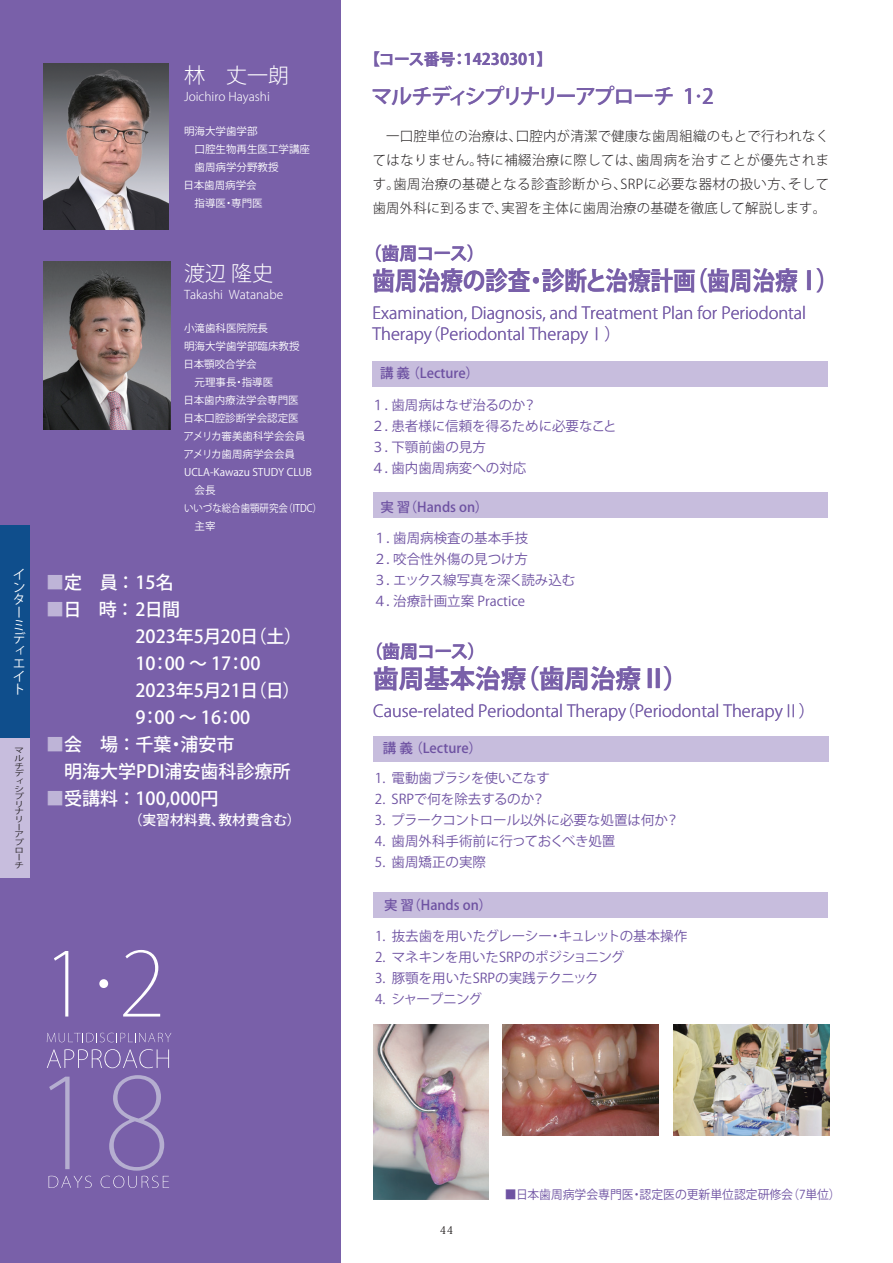
<style>
.page{position:relative;width:893px;height:1263px;background:#fff}
.page>*{position:absolute;margin:0;border:0;box-sizing:border-box;transform-origin:0 0}
.t1{font:200 88.2px "Koz Go Pr 6 N";color:#fff}
.t2{font:700 25.5px "Koz Go Pro";color:#6e52a2;scale:.89 1}
.t3{font:700 25.5px "Koz Go Pro";color:#6e52a2}
.t4{font:500 21px "Koz Go Pro";letter-spacing:-.11em;color:#6e52a2}
.t5{font:300 21px "Koz Go Pro";color:#fff}
.t6{font:500 18px/27px "Koz Go Pro";color:#fff}
.t7{font:700 18px "Koz Go Pro";letter-spacing:-.055em;color:#6e52a2}
.t8{font:300 16.5px/21px "Koz Go Pro";color:#6e52a2}
.t9{font:700 15.9px "Koz Go Pro";color:#6e52a2}
.t10{font:500 13.8px "Koz Go Pro";color:#fff}
.t11{font:13.5px/21px "Koz Go Pro";color:#6e52a2}
.t12{font:300 13.5px/24px "Koz Go Pr 6 N";letter-spacing:.015em;color:#231f20;text-align:justify}
.t13{font:500 13.5px "Koz Go Pro";color:#6e52a2}
.t14{font:13.5px "Koz Go Pro";letter-spacing:-.05em;color:#6e52a2}
.t15{font:12.75px/12.8px "Koz Go Pr 6 N";color:#fff}
.t16{font:12.3px "Koz Go Pro";color:#6e52a2;scale:.96 1}
.t17{font:300 12px "Koz Go Pro";color:#fff}
.t18{font:10.65px "Koz Min Pro";color:#231f20}
.t19{font:10.5px/18px "Koz Go Pro";color:#fff}
.t20{font:7.65px/7.6px "Koz Go Pr 6 N";color:#231f20;scale:1.25 1}
.s1{color:#beb4d7}
</style>
<div class="page">
<div style="left:0;top:0;width:340px;height:1263px;background:#7960a9"></div>
<svg style="left:49px;top:1077px;width:21px;height:92px"></svg>
<svg style="left:49px;top:1176px;width:43px;height:12px"></svg>
<svg style="left:101px;top:1075px;width:68px;height:113px"></svg>
<svg style="left:47px;top:1033px;width:124px;height:9px"></svg>
<svg style="left:47px;top:1049px;width:122px;height:19px"></svg>
<div style="left:373px;top:361px;width:455px;height:25px;background:#c7bddd"></div>
<div style="left:373px;top:493px;width:455px;height:25px;background:#c7bddd"></div>
<div style="left:374px;top:736px;width:455px;height:25px;background:#c7bddd"></div>
<div style="left:373px;top:892px;width:455px;height:26px;background:#c7bddd"></div>
<img style="left:374px;top:1024px;width:115px;height:175px">
<img style="left:674px;top:1024px;width:155px;height:111px">
<img style="left:503px;top:1024px;width:156px;height:111px">
<img style="left:44px;top:261px;width:126px;height:168px">
<img style="left:44px;top:63px;width:124px;height:167px">
<div style="left:0;top:525px;width:30px;height:213px;background:#0f4e8c"></div>
<div style="left:0;top:738px;width:30px;height:139px;background:#c7bddd"></div>
<h3 class="t5" style="left:184px;top:62px;width:106px">林　丈一朗</h3>
<p class="t17" style="left:184px;top:89px;width:87px">Joichiro Hayashi</p>
<p class="t19" style="left:184px;top:123px;width:128px">明海大学歯学部<br>　口腔生物再生医工学講座　歯周病学分野教授<br>日本歯周病学会<br>　指導医・専門医</p>
<p class="t15" style="left:13px;top:568px;width:14px">インターミディエイト</p>
<p class="t20" style="left:14px;top:747px;width:9px">マルチディシプリナリーアプローチ</p>
<h3 class="t5" style="left:184px;top:260px;width:91px">渡辺 隆史</h3>
<p class="t17" style="left:184px;top:287px;width:101px">Takashi Watanabe</p>
<p class="t19" style="left:184px;top:320px;width:140px">小滝歯科医院院長<br>明海大学歯学部臨床教授<br>日本顎咬合学会<br>　元理事長・指導医<br>日本歯内療法学会専門医<br>日本口腔診断学会認定医<br>アメリカ審美歯科学会会員<br>アメリカ歯周病学会会員<br>UCLA-Kawazu STUDY CLUB　会長<br>いいづな総合歯顎研究会（ITDC）　主宰</p>
<h3 class="t6" style="left:46px;top:570px;width:129px"><span class="s1">■</span>定　員 ： 15名</h3>
<h3 class="t6" style="left:135px;top:597px;width:168px;text-indent:-89px"><span class="s1">■</span>日　時 ： 2日間<br>2023年5月20日（土）<br>10：00 ～ 17：00<br>2023年5月21日（日）<br>9：00 ～ 16：00</h3>
<h3 class="t6" style="left:46px;top:732px;width:246px"><span class="s1">■</span>会　場 ： 千葉・浦安市<br>　明海大学PDI浦安歯科診療所</h3>
<h3 class="t6" style="left:46px;top:786px;width:174px"><span class="s1">■</span>受講料 ： 100,000円</h3>
<p class="t10" style="left:129px;top:811px;width:173px">（実習材料費、教材費含む）</p>
<h1 class="t1" style="left:42px;top:934px;width:125px">1·2</h1>
<p class="t9" style="left:364px;top:49px;width:190px">【コース番号：14230301】</p>
<h3 class="t4" style="left:371px;top:83px;width:344px">マルチディシプリナリーアプローチ 1·2</h3>
<p class="t12" style="left:373px;top:124px;width:458px;text-indent:13px">一口腔単位の治療は、口腔内が清潔で健康な歯周組織のもとで行われなくてはなりません。特に補綴治療に際しては、歯周病を治すことが優先されます。歯周治療の基礎となる診査診断から、SRPに必要な器材の扱い方、そして歯周外科に到るまで、実習を主体に歯周治療の基礎を徹底して解説します。</p>
<h3 class="t7" style="left:364px;top:242px;width:122px">（歯周コース）</h3>
<h2 class="t2" style="left:372px;top:264px;width:525px">歯周治療の診査・診断と治療計画（歯周治療Ⅰ）</h2>
<p class="t8" style="left:373px;top:303px;width:435px">Examination, Diagnosis, and Treatment Plan for Periodontal<br>Therapy（Periodontal TherapyⅠ）</p>
<p class="t13" style="left:380px;top:364px;width:101px">講 義 （Lecture）</p>
<p class="t11" style="left:371px;top:394px;width:247px">１．歯周病はなぜ治るのか？<br>２．患者様に信頼を得るために必要なこと<br>３．下顎前歯の見方<br>４．歯内歯周病変への対応</p>
<p class="t13" style="left:380px;top:498px;width:109px">実 習（Hands on）</p>
<p class="t11" style="left:373px;top:528px;width:204px">１．歯周病検査の基本手技<br>２．咬合性外傷の見つけ方<br>３．エックス線写真を深く読み込む<br>４．治療計画立案 Practice</p>
<h3 class="t7" style="left:365px;top:640px;width:122px">（歯周コース）</h3>
<h2 class="t3" style="left:373px;top:662px;width:317px">歯周基本治療（歯周治療Ⅱ）</h2>
<p class="t8" style="left:373px;top:701px;width:452px">Cause-related Periodontal Therapy（Periodontal TherapyⅡ）　</p>
<p class="t13" style="left:383px;top:740px;width:101px">講 義 （Lecture）</p>
<p class="t11" style="left:375px;top:768px;width:177px">1. 電動歯ブラシを使いこなす</p>
<p class="t11" style="left:375px;top:789px;width:172px">2. SRPで何を除去するのか？</p>
<p class="t11" style="left:375px;top:810px;width:306px">3. プラークコントロール以外に必要な処置は何か？</p>
<p class="t11" style="left:375px;top:831px;width:242px">4. 歯周外科手術前に行っておくべき処置</p>
<p class="t11" style="left:375px;top:852px;width:113px">5. 歯周矯正の実際</p>
<p class="t13" style="left:384px;top:896px;width:109px">実 習（Hands on）</p>
<p class="t11" style="left:375px;top:925px;width:314px">1. 抜去歯を用いたグレーシー・キュレットの基本操作</p>
<p class="t11" style="left:375px;top:946px;width:251px">2. マネキンを用いたSRPのポジショニング</p>
<p class="t11" style="left:375px;top:967px;width:225px">3. 豚顎を用いたSRPの実践テクニック</p>
<p class="t14" style="left:375px;top:990px;width:109px">4. シャープニング</p>
<p class="t18" style="left:440px;top:1222px;width:15px">44</p>
<p class="t16" style="left:505px;top:1187px;width:351px">■日本歯周病学会専門医・認定医の更新単位認定研修会（7単位）</p>
</div>
